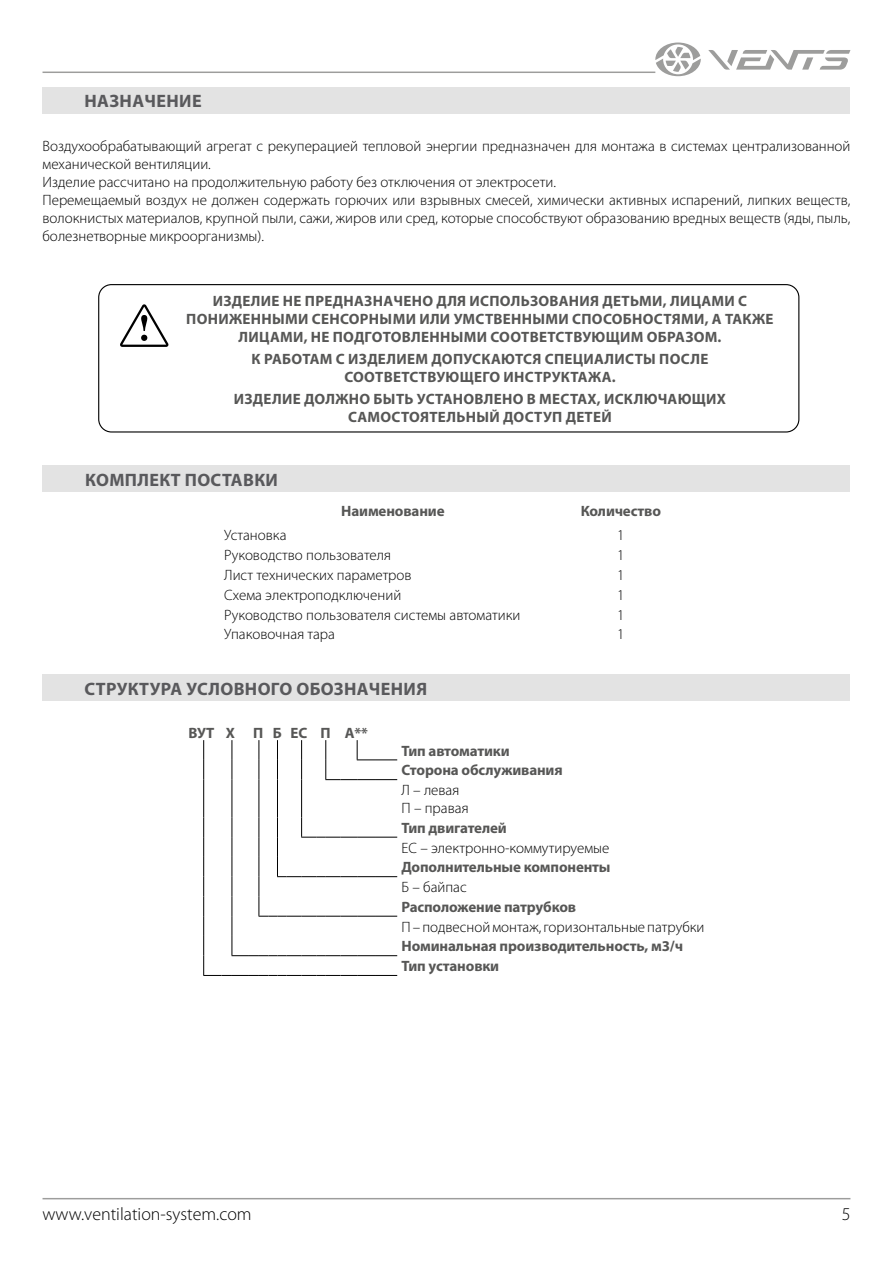
<style>
.page{position:relative;width:893px;height:1263px;background:#fff}
.page>*{position:absolute;margin:0;border:0;box-sizing:border-box;transform-origin:0 0}
.t1{font:700 18px "Myriad Pro";letter-spacing:.02em;color:#59595c}
.t2{font:300 18px "Myriad Pro";color:#000}
.t3{font:300 15px/18px "Myriad Pro";color:#000}
.t4{font:700 15px/18px "Myriad Pro";letter-spacing:.02em;color:#575756;text-align:center}
.t5{font:700 15px/19.8px "Myriad Pro";letter-spacing:-.01em;color:#575756}
</style>
<div class="page">
<hr style="left:43px;top:1198px;width:807px;height:1px;background:#9d9d9c">
<hr style="left:43px;top:72px;width:612px;height:1px;background:#9d9d9c">
<svg style="left:708px;top:50px;width:142px;height:20px"></svg>
<svg style="left:655px;top:43px;width:46px;height:33px"></svg>
<div style="left:42px;top:87px;width:808px;height:27px;background:#e3e3e3"></div>
<div style="left:43px;top:466px;width:807px;height:26px;background:#e3e3e3"></div>
<div style="left:42px;top:675px;width:808px;height:26px;background:#e3e3e3"></div>
<div style="left:98px;top:284px;width:701px;height:148px;border:1px solid #000;border-radius:13px"></div>
<svg style="left:120px;top:304px;width:49px;height:43px"></svg>
<svg style="left:232px;top:740px;width:1px;height:40px"></svg>
<hr style="left:232px;top:780px;width:1px;height:37px;background:#000">
<svg style="left:203px;top:740px;width:1px;height:40px"></svg>
<hr style="left:203px;top:780px;width:1px;height:37px;background:#000">
<svg style="left:301px;top:740px;width:1px;height:40px"></svg>
<hr style="left:301px;top:780px;width:1px;height:37px;background:#000">
<svg style="left:277px;top:740px;width:1px;height:40px"></svg>
<hr style="left:277px;top:780px;width:1px;height:37px;background:#000">
<svg style="left:259px;top:740px;width:1px;height:40px"></svg>
<hr style="left:259px;top:780px;width:1px;height:37px;background:#000">
<svg style="left:203px;top:817px;width:194px;height:159px"></svg>
<svg style="left:325px;top:740px;width:72px;height:40px"></svg>
<p class="t1" style="left:84px;top:89px;width:119px">НАЗНАЧЕНИЕ</p>
<p class="t3" style="left:43px;top:137px;width:809px">Воздухообрабатывающий агрегат с рекуперацией тепловой энергии предназначен для монтажа в системах централизованной механической вентиляции.<br>Изделие рассчитано на продолжительную работу без отключения от электросети.<br>Перемещаемый воздух не должен содержать горючих или взрывных смесей, химически активных испарений, липких веществ, волокнистых материалов, крупной пыли, сажи, жиров или сред, которые способствуют образованию вредных веществ (яды, пыль, болезнетворные микроорганизмы).</p>
<p class="t4" style="left:186px;top:291px;width:589px">ИЗДЕЛИЕ НЕ ПРЕДНАЗНАЧЕНО ДЛЯ ИСПОЛЬЗОВАНИЯ ДЕТЬМИ, ЛИЦАМИ С<br>ПОНИЖЕННЫМИ СЕНСОРНЫМИ ИЛИ УМСТВЕННЫМИ СПОСОБНОСТЯМИ, А ТАКЖЕ<br>ЛИЦАМИ, НЕ ПОДГОТОВЛЕННЫМИ СООТВЕТСТВУЮЩИМ ОБРАЗОМ.</p>
<p class="t4" style="left:252px;top:349px;width:458px">К РАБОТАМ С ИЗДЕЛИЕМ ДОПУСКАЮТСЯ СПЕЦИАЛИСТЫ ПОСЛЕ<br>СООТВЕТСТВУЮЩЕГО ИНСТРУКТАЖА.</p>
<p class="t4" style="left:234px;top:390px;width:494px">ИЗДЕЛИЕ ДОЛЖНО БЫТЬ УСТАНОВЛЕНО В МЕСТАХ, ИСКЛЮЧАЮЩИХ<br>САМОСТОЯТЕЛЬНЫЙ ДОСТУП ДЕТЕЙ</p>
<p class="t1" style="left:85px;top:468px;width:194px">КОМПЛЕКТ ПОСТАВКИ</p>
<p class="t5" style="left:341px;top:501px;width:105px">Наименование</p>
<p class="t5" style="left:581px;top:501px;width:82px">Количество</p>
<p class="t3" style="left:224px;top:527px;width:64px">Установка</p>
<p class="t3" style="left:617px;top:527px;width:9px">1</p>
<p class="t3" style="left:224px;top:546px;width:168px">Руководство пользователя</p>
<p class="t3" style="left:617px;top:546px;width:9px">1</p>
<p class="t3" style="left:224px;top:566px;width:189px">Лист технических параметров</p>
<p class="t3" style="left:617px;top:566px;width:9px">1</p>
<p class="t3" style="left:224px;top:586px;width:178px">Схема электроподключений</p>
<p class="t3" style="left:617px;top:586px;width:9px">1</p>
<p class="t3" style="left:224px;top:606px;width:298px">Руководство пользователя системы автоматики</p>
<p class="t3" style="left:617px;top:606px;width:9px">1</p>
<p class="t3" style="left:224px;top:626px;width:112px">Упаковочная тара</p>
<p class="t3" style="left:617px;top:626px;width:9px">1</p>
<p class="t1" style="left:84px;top:677px;width:344px">СТРУКТУРА УСЛОВНОГО ОБОЗНАЧЕНИЯ</p>
<p class="t4" style="left:188px;top:723px;width:181px">ВУТ Х ПБЕС П А**</p>
<p class="t5" style="left:401px;top:740px;width:163px">Тип автоматики<br>Сторона обслуживания</p>
<p class="t3" style="left:401px;top:781px;width:69px">Л – левая<br>П – правая</p>
<p class="t5" style="left:401px;top:817px;width:107px">Тип двигателей</p>
<p class="t3" style="left:401px;top:839px;width:209px">ЕС – электронно-коммутируемые</p>
<p class="t5" style="left:401px;top:857px;width:211px">Дополнительные компоненты</p>
<p class="t3" style="left:401px;top:878px;width:67px">Б – байпас</p>
<p class="t5" style="left:401px;top:896px;width:176px">Расположение патрубков</p>
<p class="t3" style="left:401px;top:918px;width:305px">П – подвесной монтаж, горизонтальные патрубки</p>
<p class="t5" style="left:401px;top:936px;width:283px">Номинальная производительность, м3/ч<br>Тип установки</p>
<p class="t2" style="left:43px;top:1204px;width:211px">www.ventilation-system.com</p>
<p class="t2" style="left:842px;top:1204px;width:10px">5</p>
</div>
